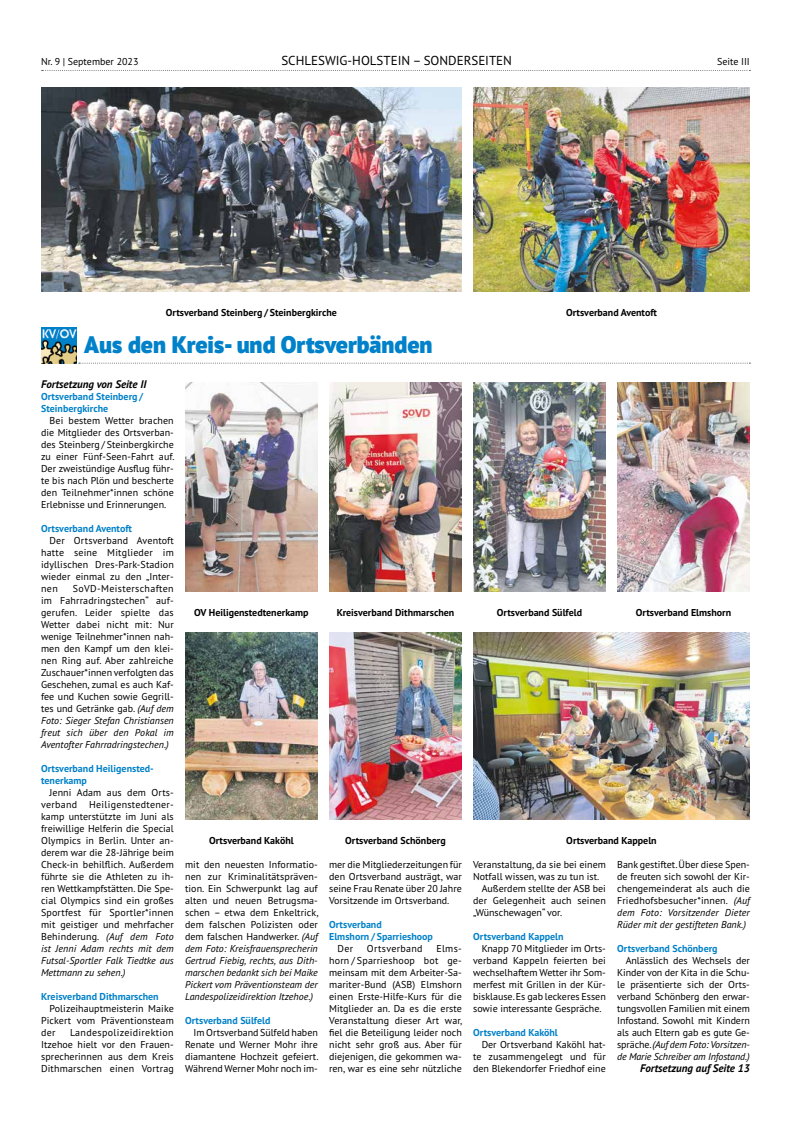
<style>
.page{position:relative;width:791px;height:1134px;background:#fff}
.page>*{position:absolute;margin:0;border:0;box-sizing:border-box;transform-origin:0 0}
.t1{font:900 24px "PT Sans Pro";color:#0081c9}
.t2{font:13px "PT Sans Pro";color:#000}
.t3{font:italic 700 11px "PT Sans Pro";color:#000}
.t4{font:10px/12px "PT Sans Pro";color:#000;text-align:justify}
.t5{font:700 10px/12px "PT Sans Pro";color:#0081c9}
.t6{font:700 10px "PT Sans Pro";color:#000}
.t7{font:10px "PT Sans Pro";letter-spacing:.03em;color:#000}
.s1{font-style:italic}
</style>
<div class="page">
<img style="left:41px;top:328px;width:36px;height:36px">
<svg style="left:79px;top:363px;width:671px;height:1px"></svg>
<img style="left:329px;top:382px;width:133px;height:210px">
<img style="left:617px;top:382px;width:133px;height:210px">
<img style="left:473px;top:88px;width:277px;height:204px">
<img style="left:41px;top:88px;width:421px;height:204px">
<img style="left:185px;top:382px;width:133px;height:210px">
<img style="left:473px;top:632px;width:277px;height:188px">
<img style="left:473px;top:382px;width:133px;height:210px">
<img style="left:329px;top:632px;width:133px;height:188px">
<img style="left:185px;top:632px;width:133px;height:188px">
<svg style="left:42px;top:70px;width:708px;height:1px"></svg>
<p class="t4" style="left:41px;top:55px;width:99px">Nr. 9 | September 2023</p>
<h2 class="t2" style="left:281px;top:52px;width:232px">SCHLESWIG-HOLSTEIN – SONDERSEITEN</h2>
<p class="t4" style="left:717px;top:55px;width:34px">Seite III</p>
<p class="t6" style="left:166px;top:305px;width:173px">Ortsverband Steinberg / Steinbergkirche</p>
<h1 class="t1" style="left:84px;top:329px;width:350px">Aus den Kreis- und Ortsverbänden</h1>
<p class="t3" style="left:41px;top:377px;width:107px">Fortsetzung von Seite II</p>
<p class="t6" style="left:566px;top:305px;width:92px">Ortsverband Aventoft</p>
<p class="t5" style="left:41px;top:390px;width:104px">Ortsverband Steinberg /<br>Steinbergkirche</p>
<p class="t4" style="left:41px;top:414px;width:135px;text-indent:9px">Bei bestem Wetter brachen die Mitglieder des Ortsverban&shy;des Steinberg / Steinbergkirche zu einer Fünf-Seen-Fahrt auf.<br>Der zweistündige Ausflug führ&shy;te bis nach Plön und bescherte den Teilnehmer*innen schöne Erlebnisse und Erinnerungen.</p>
<p class="t5" style="left:41px;top:522px;width:92px">Ortsverband Aventoft</p>
<p class="t4" style="left:41px;top:534px;width:134px;text-indent:9px">Der Ortsverband Aventoft hatte seine Mitglieder im idyllischen Dres-Park-Stadion wieder einmal zu den „Inter&shy;nen</p>
<p class="t4" style="left:41px;top:582px;width:134px;text-indent:32px">SoVD-Meisterschaften im Fahrradringstechen“ auf&shy;gerufen. Leider spielte das Wetter dabei nicht mit: Nur wenige Teilnehmer*innen nah&shy;men den Kampf um den klei&shy;nen Ring auf. Aber zahlreiche Zuschauer*innen verfolgten das Geschehen, zumal es auch Kaf&shy;fee und Kuchen sowie Gegrill&shy;tes und Getränke gab. <span class="s1">(Auf dem Foto: Sieger Stefan Christiansen freut sich über den Pokal im Aventofter Fahrradringstechen.)</span></p>
<p class="t5" style="left:41px;top:762px;width:114px">Ortsverband Heiligensted&shy;tenerkamp</p>
<p class="t4" style="left:41px;top:786px;width:134px;text-indent:9px">Jenni Adam aus dem Orts&shy;verband Heiligenstedtener&shy;kamp unterstützte im Juni als freiwillige Helferin die Special Olympics in Berlin. Unter an&shy;derem war die 28-Jährige beim Check-in behilflich. Außerdem führte sie die Athleten zu ih&shy;ren Wettkampfstätten. Die Spe&shy;cial Olympics sind ein großes Sportfest für Sportler*innen mit geistiger und mehrfacher Behinderung. <span class="s1">(Auf dem Foto ist Jenni Adam rechts mit dem Futsal-Sportler Falk Tiedtke aus Mettmann zu sehen.)</span></p>
<p class="t5" style="left:41px;top:990px;width:119px">Kreisverband Dithmarschen</p>
<p class="t4" style="left:41px;top:1002px;width:134px;text-indent:9px">Polizeihauptmeisterin Maike Pickert vom Präventionsteam der</p>
<p class="t4" style="left:41px;top:1026px;width:134px;text-indent:29px">Landespolizeidirektion Itzehoe hielt vor den Frauen&shy;sprecherinnen aus dem Kreis Dithmarschen einen Vortrag</p>
<p class="t6" style="left:497px;top:605px;width:87px">Ortsverband Sülfeld</p>
<p class="t6" style="left:194px;top:605px;width:116px">OV Heiligenstedtenerkamp</p>
<p class="t6" style="left:636px;top:605px;width:97px">Ortsverband Elmshorn</p>
<p class="t6" style="left:337px;top:605px;width:119px">Kreisverband Dithmarschen</p>
<p class="t6" style="left:209px;top:833px;width:86px">Ortsverband Kaköhl</p>
<p class="t6" style="left:345px;top:833px;width:102px">Ortsverband Schönberg</p>
<p class="t4" style="left:329px;top:858px;width:134px">mer die Mitgliederzeitungen für den Ortsverband austrägt, war seine Frau Renate über 20 Jahre Vorsitzende im Ortsverband.</p>
<p class="t5" style="left:329px;top:918px;width:105px">Ortsverband<br>Elmshorn / Sparrieshoop</p>
<p class="t4" style="left:338px;top:942px;width:17px">Der</p>
<p class="t7" style="left:367px;top:942px;width:57px">Ortsverband</p>
<p class="t4" style="left:185px;top:858px;width:135px">mit den neuesten Informatio&shy;nen zur Kriminalitätspräven&shy;tion. Ein Schwerpunkt lag auf alten und neuen Betrugsma&shy;schen – etwa dem Enkeltrick, dem falschen Polizisten oder dem falschen Handwerker. <span class="s1">(Auf dem Foto: Kreisfrauensprecherin Gertrud Fiebig, rechts, aus Dith&shy;marschen bedankt sich bei Maike Pickert vom Präventionsteam der Landespolizeidirektion Itzehoe.)</span></p>
<p class="t5" style="left:185px;top:1014px;width:87px">Ortsverband Sülfeld</p>
<p class="t4" style="left:185px;top:1026px;width:135px;text-indent:8px">Im Ortsverband Sülfeld haben Renate und Werner Mohr ihre diamantene Hochzeit gefeiert.<br>Während Werner Mohr noch im-</p>
<p class="t4" style="left:329px;top:942px;width:135px;text-indent:107px">Elms&shy;horn / Sparrieshoop bot ge&shy;meinsam mit dem Arbeiter-Sa&shy;mariter-Bund (ASB) Elmshorn einen Erste-Hilfe-Kurs für die Mitglieder an. Da es die erste Veranstaltung dieser Art war, fiel die Beteiligung leider noch nicht sehr groß aus. Aber für diejenigen, die gekommen wa&shy;ren, war es eine sehr nützliche</p>
<p class="t6" style="left:566px;top:833px;width:92px">Ortsverband Kappeln</p>
<p class="t4" style="left:473px;top:858px;width:134px">Veranstaltung, da sie bei einem</p>
<p class="t4" style="left:473px;top:870px;width:128px">Notfall wissen, was zu tun ist.</p>
<p class="t4" style="left:482px;top:882px;width:126px">Außerdem stellte der ASB bei</p>
<p class="t4" style="left:473px;top:894px;width:134px">der Gelegenheit auch seinen</p>
<p class="t4" style="left:473px;top:906px;width:90px">„Wünschewagen“ vor.</p>
<p class="t5" style="left:473px;top:930px;width:92px">Ortsverband Kappeln</p>
<p class="t4" style="left:473px;top:942px;width:134px;text-indent:8px">Knapp 70 Mitglieder im Orts&shy;verband Kappeln feierten bei wechselhaftem Wetter ihr Som&shy;merfest mit Grillen in der Kür&shy;bisklause. Es gab leckeres Essen sowie interessante Gespräche.</p>
<p class="t5" style="left:473px;top:1026px;width:86px">Ortsverband Kaköhl</p>
<p class="t4" style="left:473px;top:1038px;width:134px;text-indent:8px">Der Ortsverband Kaköhl hat&shy;te zusammengelegt und für den Blekendorfer Friedhof eine</p>
<p class="t4" style="left:617px;top:858px;width:134px">Bank gestiftet. Über diese Spen&shy;de freuten sich sowohl der Kir&shy;chengemeinderat als auch die Friedhofsbesucher*innen. <span class="s1">(Auf dem Foto: Vorsitzender Dieter Rüder mit der gestifteten Bank.)</span></p>
<p class="t5" style="left:617px;top:942px;width:102px">Ortsverband Schönberg</p>
<p class="t4" style="left:617px;top:954px;width:134px;text-indent:8px">Anlässlich des Wechsels der Kinder von der Kita in die Schu&shy;le präsentierte sich der Orts&shy;verband Schönberg den erwar&shy;tungsvollen Familien mit einem Infostand. Sowohl mit Kindern als auch Eltern gab es gute Ge&shy;spräche. <span class="s1">(Auf dem Foto: Vorsitzen&shy;de Marie Schreiber am Infostand.)</span></p>
<p class="t3" style="left:640px;top:1061px;width:111px">Fortsetzung auf Seite 13</p>
</div>
